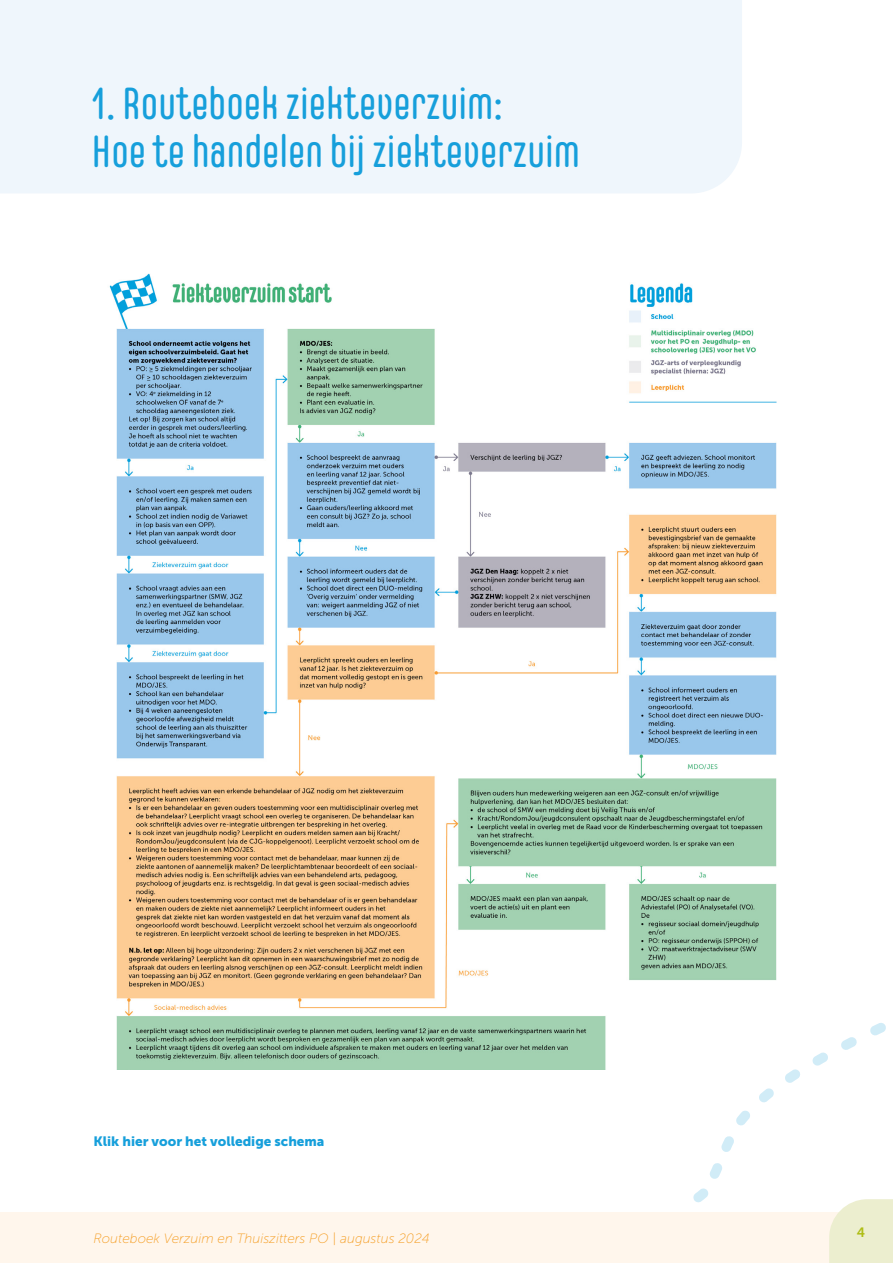
<style>
.page{position:relative;width:893px;height:1263px;background:#fff}
.page>*{position:absolute;margin:0;border:0;box-sizing:border-box;transform-origin:0 0}
.t1{font:45px/48px "Carl Marx";color:#169fdb}
.t2{font:italic 13.5px "Museo Sans 100";color:#f59e24}
.t3{font:13.5px "Museo Sans 900";color:#169fdb}
.t4{font:13.5px "Museo Sans 700";color:#aebd14}
</style>
<div class="page">
<div style="left:0;top:1212px;width:893px;height:51px;background:#fff6ec"></div>
<div style="left:0;top:0;width:742px;height:193px;background:#eff6fc"></div>
<img style="left:109px;top:273px;width:668px;height:796px">
<svg style="left:693px;top:994px;width:200px;height:269px"></svg>
<p class="t1" style="left:92px;top:79px;width:490px">1. Routeboek ziekteverzuim:<br>Hoe te handelen bij ziekteverzuim</p>
<p class="t3" style="left:94px;top:1133px;width:232px">Klik hier voor het volledige schema</p>
<p class="t2" style="left:94px;top:1231px;width:338px">Routeboek Verzuim en Thuiszitters PO | augustus 2024</p>
<p class="t4" style="left:857px;top:1225px;width:10px">4</p>
</div>
